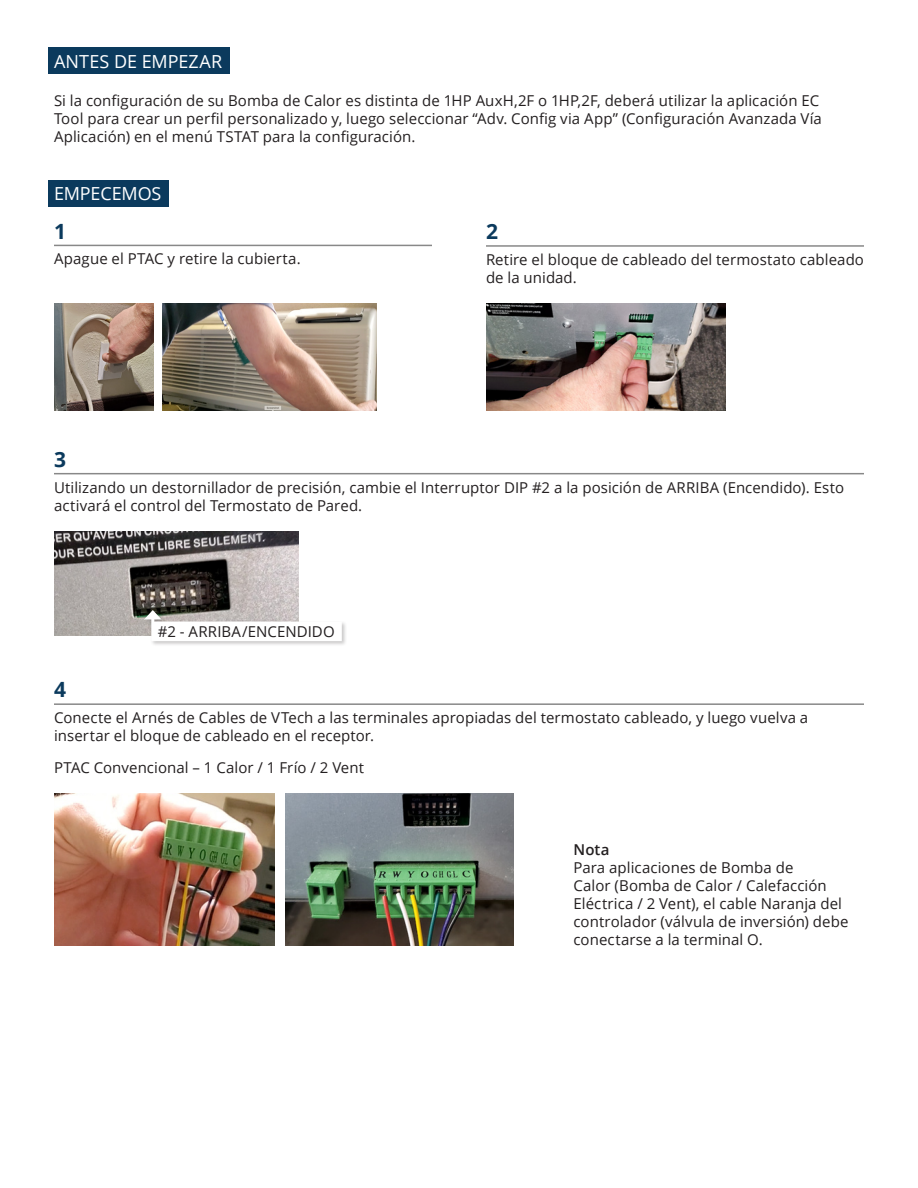
<style>
.page{position:relative;width:918px;height:1188px;background:#fff}
.page>*{position:absolute;margin:0;border:0;box-sizing:border-box;transform-origin:0 0}
.t1{font:700 21px "Open Sans";color:#0b3a5d}
.t2{font:18px "Open Sans";letter-spacing:-.005em;color:#fff}
.t3{font:15px/18px "Open Sans";letter-spacing:.005em;color:#231f20}
.s1{font-weight:600}
</style>
<div class="page">
<img style="left:54px;top:303px;width:99px;height:108px">
<img style="left:163px;top:303px;width:213px;height:108px">
<hr style="left:54px;top:245px;width:378px;height:1px;background:#888">
<hr style="left:486px;top:245px;width:378px;height:2px;background:#888">
<hr style="left:54px;top:473px;width:810px;height:1px;background:#888">
<hr style="left:54px;top:703px;width:810px;height:2px;background:#888">
<img style="left:486px;top:303px;width:240px;height:108px">
<img style="left:54px;top:531px;width:245px;height:105px">
<div style="left:144px;top:609px;width:204px;height:38px;background:#231f20;opacity:.25"></div>
<svg style="left:144px;top:610px;width:198px;height:31px"></svg>
<img style="left:54px;top:794px;width:220px;height:151px">
<img style="left:285px;top:794px;width:229px;height:151px">
<div style="left:49px;top:180px;width:120px;height:27px;background:#0b3a5d"></div>
<div style="left:49px;top:47px;width:181px;height:27px;background:#0b3a5d"></div>
<p class="t2" style="left:54px;top:49px;width:170px">ANTES DE EMPEZAR</p>
<p class="t3" style="left:54px;top:91px;width:769px">Si la configuración de su Bomba de Calor es distinta de 1HP AuxH,2F o 1HP,2F, deberá utilizar la aplicación EC<br>Tool para crear un perfil personalizado y, luego seleccionar “Adv. Config via App” (Configuración Avanzada Vía<br>Aplicación) en el menú TSTAT para la configuración.</p>
<p class="t2" style="left:54px;top:181px;width:109px">EMPECEMOS</p>
<p class="t1" style="left:54px;top:216px;width:13px">1</p>
<p class="t3" style="left:54px;top:250px;width:248px">Apague el PTAC y retire la cubierta.</p>
<p class="t1" style="left:54px;top:444px;width:13px">3</p>
<p class="t1" style="left:486px;top:217px;width:13px">2</p>
<p class="t3" style="left:486px;top:250px;width:379px">Retire el bloque de cableado del termostato cableado de la unidad.</p>
<p class="t3" style="left:54px;top:478px;width:792px">Utilizando un destornillador de precisión, cambie el Interruptor DIP #2 a la posición de ARRIBA (Encendido). Esto activará el control del Termostato de Pared.</p>
<p class="t1" style="left:54px;top:675px;width:13px">4</p>
<p class="t3" style="left:158px;top:622px;width:178px">#2 - ARRIBA/ENCENDIDO</p>
<p class="t3" style="left:54px;top:708px;width:756px">Conecte el Arnés de Cables de VTech a las terminales apropiadas del termostato cableado, y luego vuelva a insertar el bloque de cableado en el receptor.</p>
<p class="t3" style="left:54px;top:758px;width:312px">PTAC Convencional – 1 Calor / 1 Frío / 2 Vent</p>
<p class="t3" style="left:573px;top:841px;width:277px"><span class="s1">Nota<br></span>Para aplicaciones de Bomba de<br>Calor (Bomba de Calor / Calefacción<br>Eléctrica / 2 Vent), el cable Naranja del controlador (válvula de inversión) debe conectarse a la terminal O.</p>
</div>
